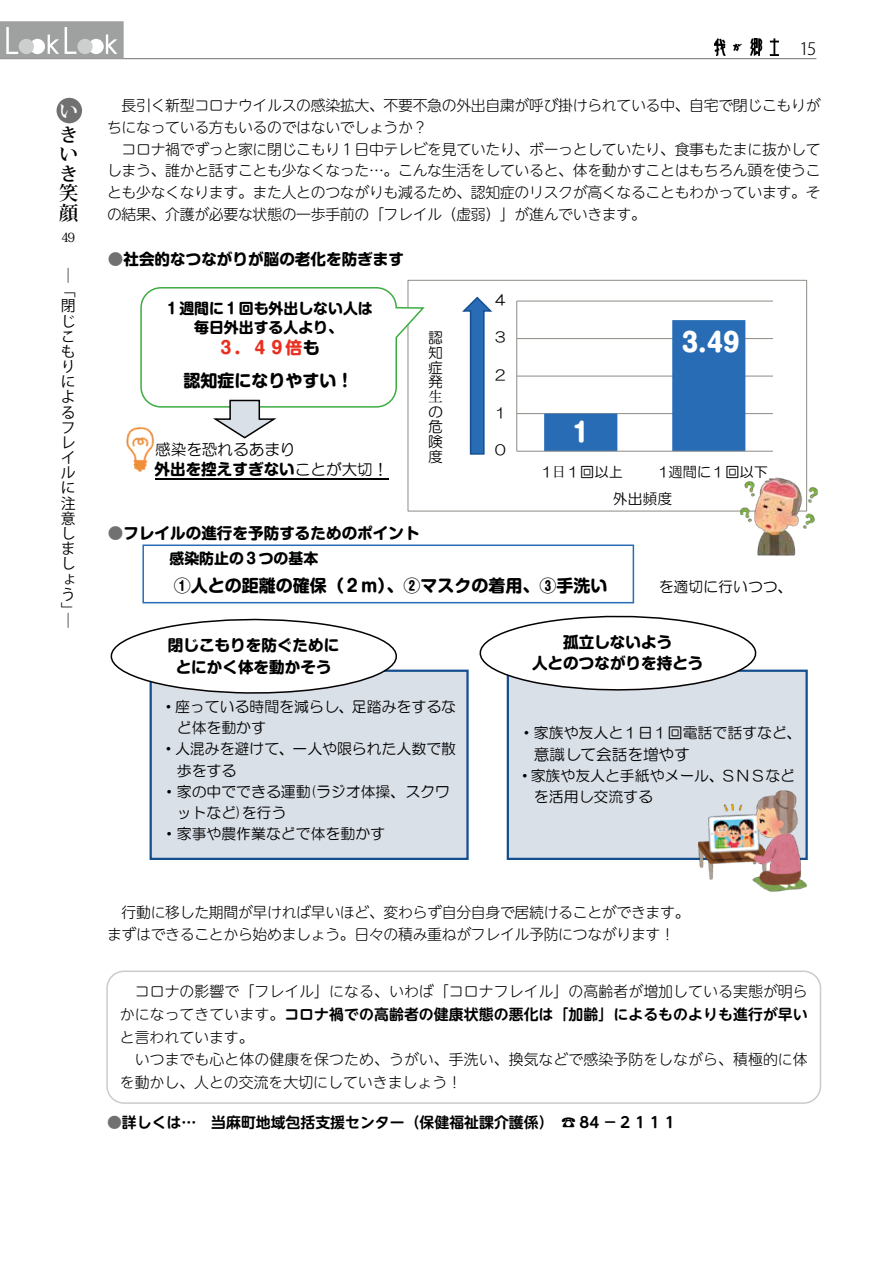
<style>
.page{position:relative;width:893px;height:1263px;background:#fff}
.page>*{position:absolute;margin:0;border:0;box-sizing:border-box;transform-origin:0 0}
.t1{font:800 25.5px "Shin M Go Pr 6";color:#fff}
.t2{font:700 19.2px/19.5px "Koz Min Pro";color:#000;text-align:justify}
.t3{font:700 19.2px "Koz Min Pro";color:#fff}
.t4{font:700 16.95px/32.2px "Shin M Go Pr 6";color:#000;text-align:center}
.t5{font:300 16.95px "Koz Go Pro";color:#000}
.t6{font:700 15.6px/21.1px "Shin M Go Pr 6";color:#000;text-align:center}
.t7{font:15.6px "HG Maru Gothic MPRO";color:#000}
.t8{font:300 14.85px/21.8px "UD Shin M Go Pr 6";letter-spacing:-.02em;color:#000}
.t9{font:14.85px/14.9px "HG Maru Gothic MPRO";color:#000;text-align:justify}
.t10{font:300 14.85px/22.8px "UD Shin M Go Pr 6";letter-spacing:.005em;color:#000}
.t11{font:700 14.85px "UD Shin M Go Pr 6 De";letter-spacing:.005em;color:#000}
.t12{font:700 14.85px/19.4px "Shin M Go Pr 6";color:#000;text-align:center}
.t13{font:14.85px/15.1px "Koz Go Pro";color:#000}
.t14{font:14.85px "Yu Mincho";color:#000}
.t15{font:14.25px "HG Maru Gothic MPRO";color:#000}
.t16{font:12.75px "Koz Min Pro";color:#000}
.s1{color:#727171}
.s2{color:#e83221}
.s3{font-family:"HG Maru Gothic MPRO";font-weight:400}
.s4{font-family:"Yu Mincho"}
.s5{font-family:"UD Shin M Go Pr 6";font-weight:300}
</style>
<div class="page">
<div style="left:57px;top:98px;width:25px;height:25px;background:#727171;border-radius:50%"></div>
<hr style="left:517px;top:413px;width:256px;height:1px;background:#8f8b86">
<hr style="left:517px;top:376px;width:256px;height:1px;background:#8f8b86">
<hr style="left:517px;top:338px;width:256px;height:1px;background:#8f8b86">
<hr style="left:517px;top:301px;width:256px;height:1px;background:#8f8b86">
<svg style="left:544px;top:320px;width:201px;height:131px"></svg>
<hr style="left:516px;top:301px;width:1px;height:150px;background:#8f8b86">
<hr style="left:517px;top:451px;width:256px;height:1px;background:#8f8b86">
<div style="left:408px;top:280px;width:399px;height:231px;border:1px solid #8f8b86"></div>
<svg style="left:462px;top:296px;width:31px;height:159px"></svg>
<div style="left:151px;top:671px;width:316px;height:188px;background:#dae0e8"></div>
<div style="left:150px;top:670px;width:319px;height:190px;border:2px solid #134f90"></div>
<div style="left:508px;top:671px;width:299px;height:188px;background:#dae0e8"></div>
<div style="left:507px;top:670px;width:301px;height:190px;border:2px solid #134f90"></div>
<img style="left:737px;top:475px;width:81px;height:81px">
<hr style="left:155px;top:478px;width:234px;height:1px;background:#000">
<hr style="left:155px;top:479px;width:234px;height:1px;background:#000">
<div style="left:415px;top:324px;width:52px;height:156px;background:#fff"></div>
<svg style="left:461px;top:615px;width:313px;height:77px"></svg>
<div style="left:140px;top:287px;width:257px;height:121px;border:2px solid #3dac40;border-radius:20px"></div>
<svg style="left:110px;top:618px;width:307px;height:76px"></svg>
<svg style="left:213px;top:399px;width:66px;height:40px"></svg>
<img style="left:126px;top:427px;width:29px;height:45px">
<div style="left:142px;top:544px;width:492px;height:59px;border:2px solid #276cb5"></div>
<img style="left:690px;top:783px;width:118px;height:109px">
<div style="left:106px;top:970px;width:715px;height:134px;border:1px solid #c9caca;border-radius:17px"></div>
<img style="left:715px;top:38px;width:63px;height:17px">
<hr style="left:0;top:58px;width:816px;height:1px;background:#727171">
<svg style="left:0;top:21px;width:124px;height:38px;background:#aeafaf"></svg>
<div style="left:19px;top:39px;width:15px;height:15px;background:#cdcece;border-radius:50%"></div>
<div style="left:77px;top:39px;width:16px;height:15px;background:#cdcece;border-radius:50%"></div>
<p class="t3" style="left:59px;top:97px;width:19px">い</p>
<p class="t2" style="left:59px;top:124px;width:20px">きいき笑顔</p>
<p class="t16" style="left:61px;top:228px;width:16px">49</p>
<p class="t13" style="left:61px;top:268px;width:16px">―「</p>
<p class="t13" style="left:61px;top:299px;width:16px">閉じこもりによるフレイルに注意しましょう</p>
<p class="t13" style="left:61px;top:602px;width:13px">「</p>
<p class="t13" style="left:61px;top:614px;width:9px">―</p>
<p class="t5" style="left:799px;top:38px;width:19px">15</p>
<p class="t8" style="left:107px;top:94px;width:715px">　長引く新型コロナウイルスの感染拡大、不要不急の外出自粛が呼び掛けられている中、自宅で閉じこもりがちになっている方もいるのではないでしょうか?<br>　コロナ禍でずっと家に閉じこもり１日中テレビを見ていたり、ボーっとしていたり、食事もたまに抜かしてしまう、誰かと話すことも少なくなった…。こんな生活をしていると、体を動かすことはもちろん頭を使うことも少なくなります。また人とのつながりも減るため、認知症のリスクが高くなることもわかっています。その結果、介護が必要な状態の一歩手前の「フレイル（虚弱）」が進んでいきます。</p>
<p class="t6" style="left:108px;top:248px;width:298px"><span class="s1">●</span>社会的なつながりが脳の老化を防ぎます</p>
<p class="t12" style="left:164px;top:297px;width:210px">１週間に１回も外出しない人は毎日外出する人より、</p>
<p class="t4" style="left:184px;top:331px;width:172px"><span class="s2">３．４９倍</span>も<br>認知症になりやすい!</p>
<p class="t7" style="left:155px;top:441px;width:142px">感染を恐れるあまり</p>
<p class="t6" style="left:155px;top:458px;width:235px">外出を控えすぎない<span class="s3">ことが大切!</span></p>
<p class="t9" style="left:428px;top:330px;width:16px">認知症発</p>
<p class="t14" style="left:428px;top:383px;width:16px">生</p>
<p class="t9" style="left:428px;top:404px;width:16px">の危険度</p>
<p class="t6" style="left:108px;top:521px;width:313px"><span class="s1">●</span>フレイルの進行を予防するためのポイント</p>
<p class="t12" style="left:169px;top:548px;width:150px">感染防止の３つの基本</p>
<p class="t15" style="left:495px;top:293px;width:12px">4</p>
<p class="t15" style="left:495px;top:330px;width:12px">3</p>
<p class="t15" style="left:495px;top:368px;width:12px">2</p>
<p class="t15" style="left:495px;top:405px;width:12px">1</p>
<p class="t15" style="left:495px;top:443px;width:12px">0</p>
<h1 class="t1" style="left:572px;top:410px;width:18px">1</h1>
<h1 class="t1" style="left:682px;top:320px;width:60px">3.49</h1>
<p class="t15" style="left:541px;top:465px;width:83px">1<span class="s4">日</span>１回以上</p>
<p class="t9" style="left:613px;top:491px;width:61px">外出頻度</p>
<p class="t15" style="left:658px;top:465px;width:111px">1週間に１回以下</p>
<p class="t4" style="left:174px;top:568px;width:435px">①人との距離の確保（２ｍ）、 ②マスクの着用、③手洗い</p>
<p class="t9" style="left:659px;top:579px;width:135px">を適切に行いつつ、</p>
<p class="t6" style="left:168px;top:634px;width:173px">閉じこもりを防ぐためにとにかく体を動かそう</p>
<p class="t9" style="left:161px;top:699px;width:297px">・座っている時間を減らし、足踏みをするな</p>
<p class="t9" style="left:177px;top:720px;width:91px">ど体を動かす</p>
<p class="t9" style="left:161px;top:742px;width:297px">・人混みを避けて、一人や限られた人数で散</p>
<p class="t9" style="left:177px;top:763px;width:61px">歩をする</p>
<p class="t9" style="left:162px;top:784px;width:290px">・家の中でできる運動(ラジオ体操、スクワ</p>
<p class="t9" style="left:177px;top:805px;width:111px">ットなど)を行う</p>
<p class="t9" style="left:162px;top:826px;width:225px">・家事や農作業などで体を動かす</p>
<p class="t6" style="left:532px;top:631px;width:173px">孤立しないよう<br>人とのつながりを持とう</p>
<p class="t9" style="left:519px;top:725px;width:284px">・家族や友人と１日１回電話で話すなど、</p>
<p class="t7" style="left:534px;top:746px;width:157px">意識して会話を増やす</p>
<p class="t9" style="left:721px;top:768px;width:76px">ＳＮＳなど</p>
<p class="t9" style="left:534px;top:765px;width:192px;line-height:21.1px;text-indent:-16px">・家族や友人と手紙やメール、を活用し交流する</p>
<p class="t8" style="left:107px;top:901px;width:584px">　行動に移した期間が早ければ早いほど、変わらず自分自身で居続けることができます。まずはできることから始めましょう。日々の積み重ねがフレイル予防につながります!</p>
<p class="t10" style="left:120px;top:979px;width:689px">　コロナの影響で「フレイル」になる、いわば「コロナフレイル」の高齢者が増加している実態が明ら</p>
<p class="t11" style="left:120px;top:1001px;width:689px"><span class="s5">かになってきています。</span>コロナ禍での高齢者の健康状態の悪化は「加齢」によるものよりも進行が早い</p>
<p class="t10" style="left:120px;top:1025px;width:689px">と言われています。<br>　いつまでも心と体の健康を保つため、うがい、手洗い、換気などで感染予防をしながら、積極的に体を動かし、人との交流を大切にしていきましょう!</p>
<p class="t11" style="left:107px;top:1109px;width:448px"><span class="s1">●</span>詳しくは…　当麻町地域包括支援センター（保健福祉課介護係(</p>
<p class="t11" style="left:561px;top:1109px;width:118px">☎84－２１１１</p>
</div>
